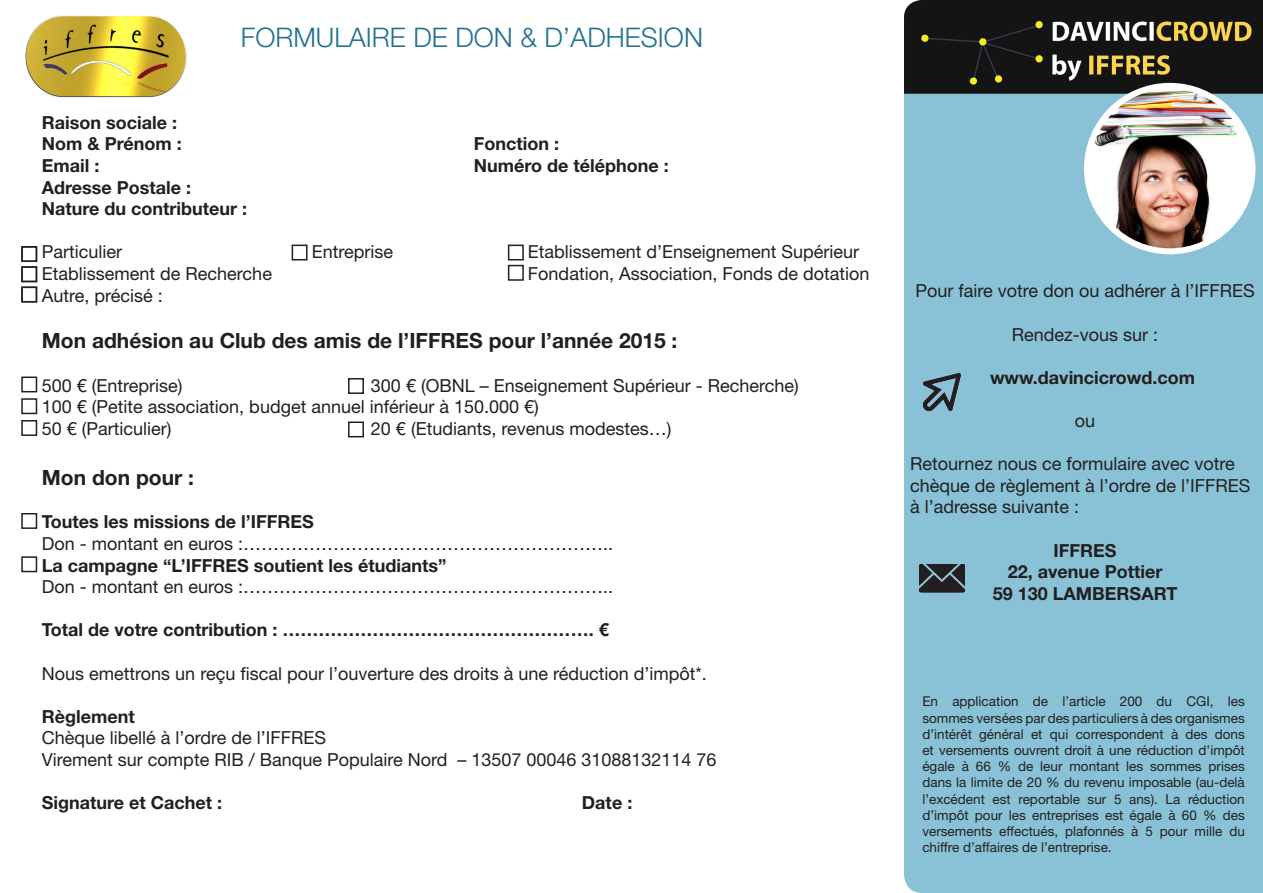
<style>
.page{position:relative;width:1263px;height:893px;background:#fff}
.page>*{position:absolute;margin:0;border:0;box-sizing:border-box;transform-origin:0 0}
.titre{font:300 27px "Helvetica Neue LT Std";color:#207090}
.sous_titres{font:700 21px "Helvetica Neue LT Std";color:#231f20}
.texte{font:18px/21.6px "Helvetica Neue LT Std";color:#231f20}
.sous_titres-2{font:700 18px "Helvetica Neue LT Std";color:#231f20}
.texte-2{font:700 18px "Helvetica Neue LT Std";color:#231f20}
.conditions{font:13.5px/16.2px "Helvetica Neue LT Std";color:#231f20;text-align:justify}
</style>
<div class="page">
<img style="left:25px;top:15px;width:162px;height:82px">
<div style="left:904px;top:94px;width:359px;height:799px;background:#89c2d7"></div>
<img style="left:904px;top:0;width:359px;height:94px">
<img style="left:920px;top:369px;width:45px;height:45px">
<img style="left:920px;top:556px;width:45px;height:44px">
<div style="left:21px;top:246px;width:16px;height:16px;border:2px solid #231f20"></div>
<div style="left:292px;top:245px;width:16px;height:15px;border:2px solid #231f20"></div>
<div style="left:508px;top:245px;width:16px;height:15px;border:2px solid #231f20"></div>
<div style="left:508px;top:265px;width:16px;height:16px;border:2px solid #231f20"></div>
<div style="left:21px;top:377px;width:16px;height:15px;border:2px solid #231f20"></div>
<div style="left:348px;top:378px;width:16px;height:16px;border:2px solid #231f20"></div>
<div style="left:348px;top:421px;width:16px;height:16px;border:2px solid #231f20"></div>
<div style="left:21px;top:266px;width:16px;height:16px;border:2px solid #231f20"></div>
<div style="left:21px;top:398px;width:16px;height:16px;border:2px solid #231f20"></div>
<div style="left:21px;top:287px;width:16px;height:15px;border:2px solid #231f20"></div>
<div style="left:21px;top:420px;width:16px;height:16px;border:2px solid #231f20"></div>
<div style="left:21px;top:513px;width:16px;height:16px;border:2px solid #231f20"></div>
<div style="left:21px;top:556px;width:16px;height:16px;border:2px solid #231f20"></div>
<img style="left:1087px;top:86px;width:165px;height:165px;border-radius:83px">
<div style="left:1084px;top:83px;width:171px;height:171px;border:6px solid #fff;border-radius:50%"></div>
<p class="titre" style="left:241px;top:21px;width:464px">FORMULAIRE DE DON &amp; D’ADHESION</p>
<p class="sous_titres-2" style="left:42px;top:111px;width:137px">Raison sociale :</p>
<p class="sous_titres-2" style="left:42px;top:133px;width:141px">Nom &amp; Prénom :</p>
<p class="sous_titres-2" style="left:474px;top:133px;width:87px">Fonction :</p>
<p class="sous_titres-2" style="left:42px;top:154px;width:59px">Email :</p>
<p class="sous_titres-2" style="left:474px;top:154px;width:196px">Numéro de téléphone :</p>
<p class="sous_titres-2" style="left:42px;top:176px;width:151px">Adresse Postale :</p>
<p class="sous_titres-2" style="left:42px;top:198px;width:207px">Nature du contributeur :</p>
<p class="texte" style="left:42px;top:241px;width:82px">Particulier</p>
<p class="texte" style="left:312px;top:241px;width:83px">Entreprise</p>
<p class="texte" style="left:528px;top:241px;width:333px">Etablissement d’Enseignement Supérieur</p>
<p class="texte" style="left:42px;top:263px;width:232px">Etablissement de Recherche</p>
<p class="texte" style="left:528px;top:263px;width:343px">Fondation, Association, Fonds de dotation</p>
<p class="texte" style="left:42px;top:284px;width:123px">Autre, précisé :</p>
<p class="sous_titres" style="left:42px;top:328px;width:637px">Mon adhésion au Club des amis de l’IFFRES pour l’année 2015 :</p>
<p class="texte" style="left:42px;top:374px;width:142px">500 € (Entreprise)</p>
<p class="texte" style="left:371px;top:374px;width:429px">300 € (OBNL – Enseignement Supérieur - Recherche)</p>
<p class="texte" style="left:42px;top:396px;width:498px">100 € (Petite association, budget annuel inférieur à 150.000 €)</p>
<p class="texte" style="left:42px;top:417px;width:131px">50 € (Particulier)</p>
<p class="texte" style="left:371px;top:417px;width:302px">20 € (Etudiants, revenus modestes…)</p>
<p class="sous_titres" style="left:42px;top:465px;width:154px">Mon don pour :</p>
<p class="sous_titres-2" style="left:42px;top:511px;width:273px">Toutes les missions de l’IFFRES</p>
<p class="texte" style="left:42px;top:533px;width:573px">Don - montant en euros :……………………………………………………..</p>
<p class="sous_titres-2" style="left:42px;top:554px;width:406px">La campagne “L’IFFRES soutient les étudiants”</p>
<p class="texte" style="left:42px;top:576px;width:573px">Don - montant en euros :……………………………………………………..</p>
<p class="sous_titres-2" style="left:42px;top:619px;width:568px">Total de votre contribution : ……………………………………………. €</p>
<p class="texte" style="left:42px;top:662px;width:666px">Nous emettrons un reçu fiscal pour l’ouverture des droits à une réduction d’impôt*.</p>
<p class="sous_titres-2" style="left:42px;top:705px;width:94px">Règlement</p>
<p class="texte" style="left:42px;top:727px;width:286px">Chèque libellé à l’ordre de l’IFFRES</p>
<p class="texte" style="left:42px;top:749px;width:676px">Virement sur compte RIB / Banque Populaire Nord – 13507 00046 31088132114 76</p>
<p class="sous_titres-2" style="left:42px;top:792px;width:182px">Signature et Cachet :</p>
<p class="sous_titres-2" style="left:582px;top:792px;width:52px">Date :</p>
<p class="texte" style="left:915px;top:280px;width:341px">Pour faire votre don ou adhérer à l’IFFRES</p>
<p class="texte" style="left:1012px;top:323px;width:148px">Rendez-vous sur :</p>
<p class="texte-2" style="left:990px;top:366px;width:207px">www.davincicrowd.com</p>
<p class="texte" style="left:1075px;top:409px;width:22px">ou</p>
<p class="texte" style="left:910px;top:453px;width:342px">Retournez nous ce formulaire avec votre chèque de règlement à l’ordre de l’IFFRES à l’adresse suivante :</p>
<p class="sous_titres-2" style="left:1053px;top:539px;width:64px">IFFRES</p>
<p class="sous_titres-2" style="left:1008px;top:561px;width:156px">22, avenue Pottier</p>
<p class="sous_titres-2" style="left:993px;top:582px;width:186px">59 130 LAMBERSART</p>
<p class="conditions" style="left:922px;top:693px;width:324px">En application de l’article 200 du CGI, les sommes versées par des particuliers à des organismes d’intérêt général et qui correspondent à des dons et versements ouvrent droit à une réduction d’impôt égale à 66 % de leur montant les sommes prises dans la limite de 20 % du revenu imposable (au-delà l’excédent est reportable sur 5 ans). La réduction d’impôt pour les entreprises est égale à 60 % des versements effectués, plafonnés à 5 pour mille du chiffre d’affaires de l’entreprise.</p>
</div>
